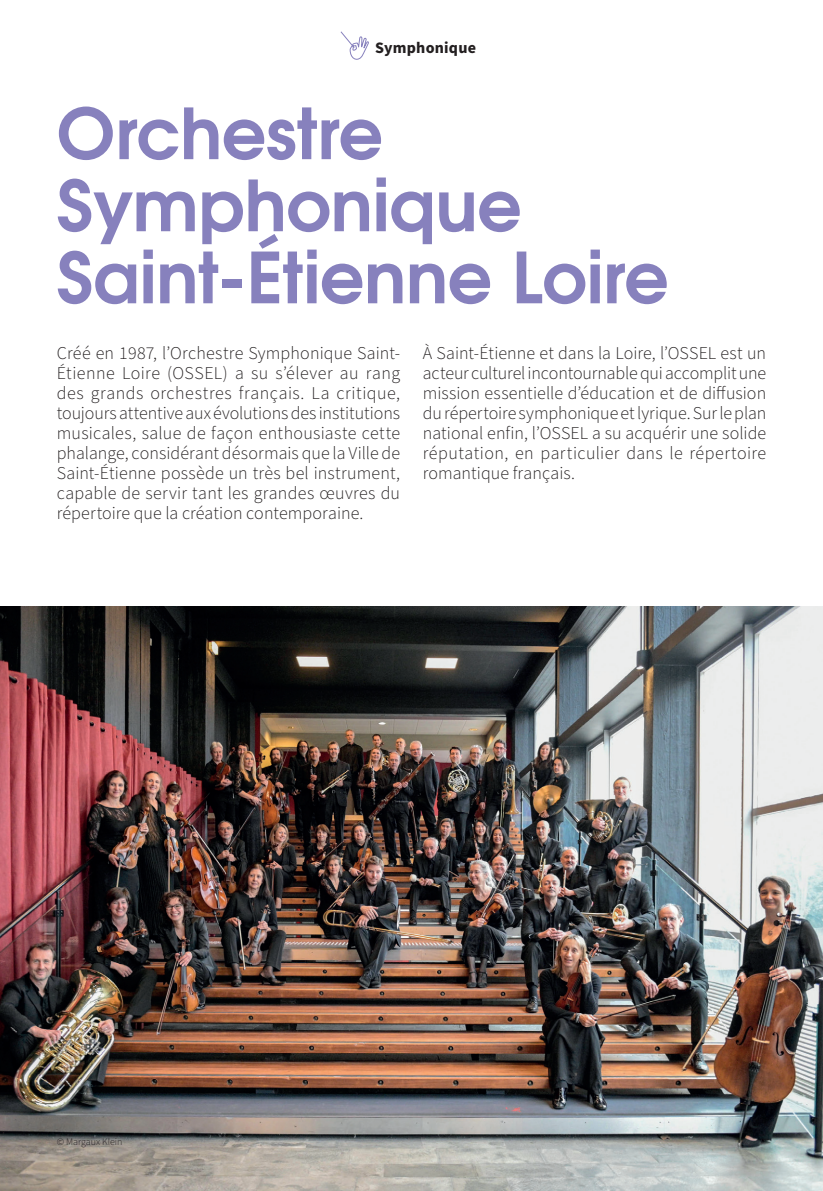
<style>
.page{position:relative;width:823px;height:1191px;background:#fff}
.page>*{position:absolute;margin:0;border:0;box-sizing:border-box;transform-origin:0 0}
.t1{font:700 70px/72px "Te X Gyre Adventor";letter-spacing:-.005em;color:#8781bd}
.t2{font:300 18px/20px "Source Sans Pro";letter-spacing:.015em;color:#231f20;text-align:justify}
.t3{font:700 16px "Source Sans Pro";letter-spacing:.015em;color:#231f20}
.t4{font:300 10px "Source Sans Pro";color:#231f20}
</style>
<div class="page">
<svg style="left:340px;top:31px;width:29px;height:29px"></svg>
<img style="left:0;top:607px;width:822px;height:584px">
<p class="t3" style="left:375px;top:37px;width:102px">Symphonique</p>
<h1 class="t1" style="left:57px;top:91px;width:613px">Orchestre<br>Symphonique<br>Saint-Étienne Loire</h1>
<p class="t2" style="left:57px;top:343px;width:345px">Créé en 1987, l’Orchestre Symphonique Saint-Étienne Loire (OSSEL) a su s’élever au rang des grands orchestres français. La critique, toujours attentive aux évolutions des institutions musicales, salue de façon enthousiaste cette phalange, considérant désormais que la Ville de Saint-Étienne possède un très bel instrument, capable de servir tant les grandes œuvres du répertoire que la création contemporaine.</p>
<p class="t2" style="left:422px;top:343px;width:345px">À Saint-Étienne et dans la Loire, l’OSSEL est un acteur culturel incontournable qui accomplit une mission essentielle d’éducation et de diffusion du répertoire symphonique et lyrique. Sur le plan national enfin, l’OSSEL a su acquérir une solide réputation, en particulier dans le répertoire romantique français.</p>
<p class="t4" style="left:57px;top:1134px;width:67px">© Margaux Klein</p>
</div>
